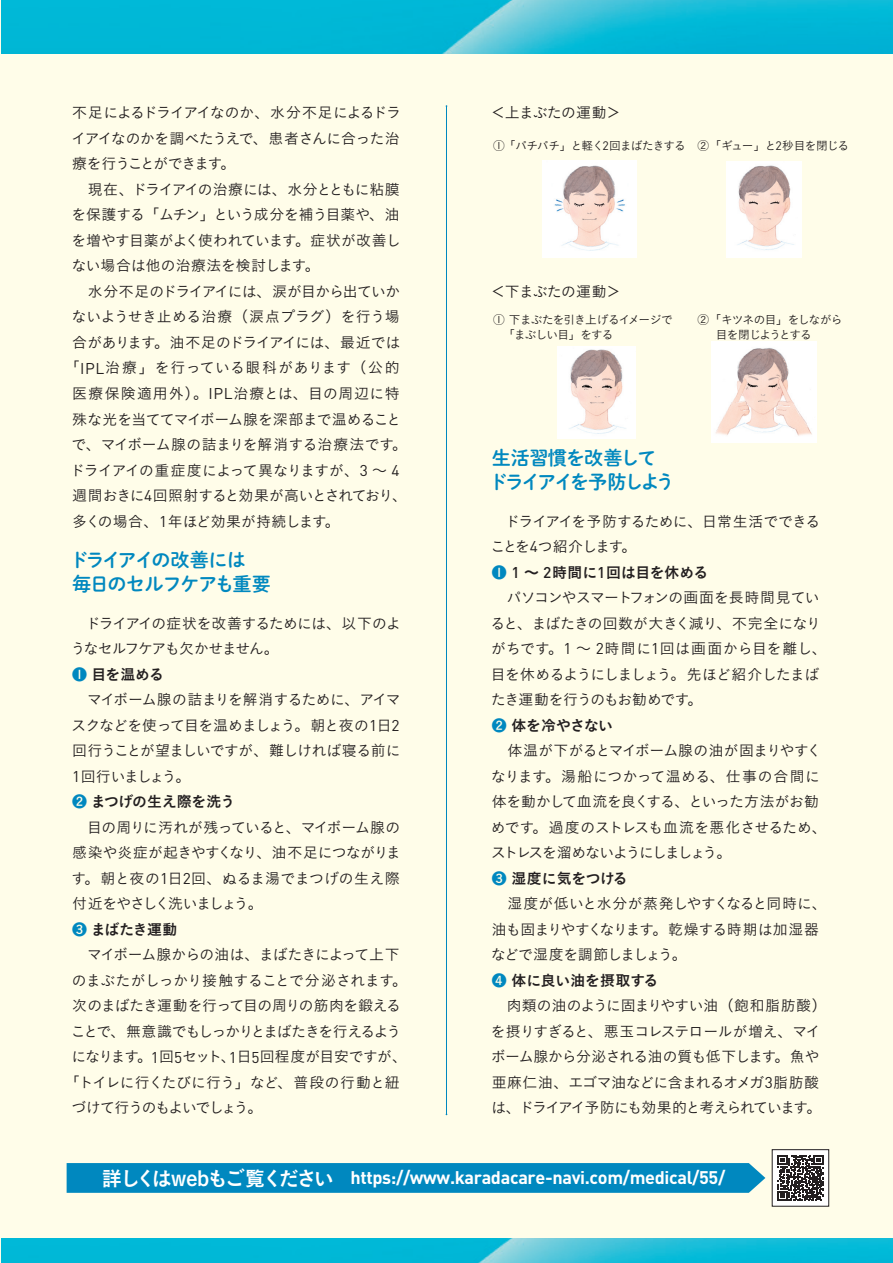
<style>
.page{position:relative;width:893px;height:1263px;background:#fffde9}
.page>*{position:absolute;margin:0;border:0;box-sizing:border-box;transform-origin:0 0}
.t1{font:20.25px "Koburina Go Std N W6";letter-spacing:-.12em;color:#fff}
.小見出し2{font:19.2px/24.5px "Shuei M Go Std B";letter-spacing:-.08em;color:#0088bf}
.小見出し2-2{font:19.2px/24.5px "Shuei M Go Std B";letter-spacing:-.105em;color:#0088bf}
.t2{font:700 18px "DIN Pro";letter-spacing:-.02em;color:#fff}
.本文{font:14.85px/25.5px "Koburina Go Std N W3";letter-spacing:-.04em;color:#231f20;text-align:justify}
.本文-2{font:14.85px/25.5px "Koburina Go Std N W3";letter-spacing:-.075em;color:#231f20}
.本文-3{font:14.85px/25.5px "Koburina Go Std N W3";letter-spacing:-.065em;color:#231f20}
.本文-4{font:14.85px "Koburina Go Std N W6";letter-spacing:-.01em;color:#231f20}
.本文-5{font:14.85px "Koburina Go Std N W3";letter-spacing:-.1em;color:#231f20}
.本文-6{font:14.85px "Koburina Go Std N W3";letter-spacing:.04em;color:#231f20}
.本文-7{font:14.85px "Koburina Go Std N W3";letter-spacing:.06em;color:#231f20}
.本文-8{font:14.85px "Koburina Go Std N W3";letter-spacing:-.01em;color:#231f20}
.本文-9{font:14.85px "Koburina Go Std N W3";letter-spacing:-.015em;color:#231f20}
.本文-10{font:14.85px "Koburina Go Std N W3";letter-spacing:-.005em;color:#231f20}
.本文-11{font:14.85px "Koburina Go Std N W3";letter-spacing:-.095em;color:#231f20}
.本文-12{font:14.85px "Koburina Go Std N W6";letter-spacing:-.03em;color:#231f20}
.本文-13{font:11.7px "Koburina Go Std N W3";letter-spacing:-.075em;color:#231f20}
.s1{font-family:"DIN Pro";font-size:15.45px}
.s2{color:#0088bf}
.s3{font-family:"DIN Pro";font-size:12.15px}
.s4{font-family:"DIN Pro";font-weight:500;font-size:15.45px}
</style>
<div class="page">
<img style="left:1px;top:0;width:892px;height:53px">
<img style="left:1px;top:1238px;width:892px;height:25px">
<hr style="left:446px;top:106px;width:1px;height:1008px;background:#0088bf">
<div style="left:772px;top:1150px;width:57px;height:56px;background:#fff"></div>
<svg style="left:778px;top:1155px;width:45px;height:46px"></svg>
<div style="left:772px;top:1149px;width:57px;height:58px;border:1px solid #231f20"></div>
<svg style="left:67px;top:1163px;width:698px;height:30px;background:#048abf"></svg>
<img style="left:543px;top:161px;width:94px;height:96px">
<img style="left:727px;top:161px;width:75px;height:96px">
<img style="left:557px;top:346px;width:78px;height:92px">
<img style="left:711px;top:342px;width:106px;height:101px">
<p class="本文" style="left:72px;top:100px;width:331px">不足によるドライアイなのか、水分不足によるドライアイなのかを調べたうえで、患者さんに合った治療を行うことができます。</p>
<p class="本文" style="left:71px;top:176px;width:331px">　現在、ドライアイの治療には、水分とともに粘膜を保護する「ムチン」という成分を補う目薬や、油を増やす目薬がよく使われています。症状が改善しない場合は他の治療法を検討します。</p>
<p class="本文-3" style="left:72px;top:278px;width:329px">　水分不足のドライアイには、涙が目から出ていか</p>
<p class="本文-9" style="left:72px;top:306px;width:329px">ないようせき止める治療（涙点プラグ）を行う場</p>
<p class="本文-3" style="left:72px;top:329px;width:329px">合があります。油不足のドライアイには、最近では</p>
<p class="本文-6" style="left:65px;top:357px;width:336px">「<span class="s1">IPL</span>治療」を行っている眼科があります（公的</p>
<p class="本文-7" style="left:72px;top:382px;width:329px">医療保険適用外）。<span class="s1">IPL</span>治療とは、目の周辺に特</p>
<p class="本文" style="left:72px;top:406px;width:331px">殊な光を当ててマイボーム腺を深部まで温めること</p>
<p class="本文-8" style="left:72px;top:433px;width:337px">で、マイボーム腺の詰まりを解消する治療法です。</p>
<p class="本文" style="left:70px;top:457px;width:331px">ドライアイの重症度によって異なりますが、<span class="s1">3</span> ～ <span class="s1">4</span></p>
<p class="本文-2" style="left:72px;top:482px;width:336px">週間おきに<span class="s1">4</span>回照射すると効果が高いとされており、</p>
<p class="本文-10" style="left:72px;top:510px;width:269px">多くの場合、<span class="s1">1</span>年ほど効果が持続します。</p>
<p class="小見出し2" style="left:69px;top:547px;width:203px">ドライアイの改善には<br>毎日のセルフケアも重要</p>
<p class="本文-2" style="left:71px;top:610px;width:332px">　ドライアイの症状を改善するためには、以下のようなセルフケアも欠かせません。</p>
<p class="本文-4" style="left:72px;top:663px;width:93px"><span class="s2">❶</span> 目を温める</p>
<p class="本文" style="left:72px;top:687px;width:331px">　マイボーム腺の詰まりを解消するために、アイマスクなどを使って目を温めましょう。朝と夜の<span class="s1">1</span>日<span class="s1">2</span>回行うことが望ましいですが、難しければ寝る前に<span class="s1">1</span>回行いましょう。</p>
<p class="本文-4" style="left:72px;top:790px;width:165px"><span class="s2">❷</span> まつげの生え際を洗う</p>
<p class="本文" style="left:72px;top:814px;width:331px">　目の周りに汚れが残っていると、マイボーム腺の感染や炎症が起きやすくなり、油不足につながります。朝と夜の<span class="s1">1</span>日<span class="s1">2</span>回、ぬるま湯でまつげの生え際付近をやさしく洗いましょう。</p>
<p class="本文-4" style="left:72px;top:918px;width:107px"><span class="s2">❸</span> まばたき運動</p>
<p class="本文-2" style="left:72px;top:942px;width:329px">　マイボーム腺からの油は、まばたきによって上下</p>
<p class="本文" style="left:72px;top:967px;width:337px">のまぶたがしっかり接触することで分泌されます。</p>
<p class="本文" style="left:72px;top:993px;width:330px">次のまばたき運動を行って目の周りの筋肉を鍛える</p>
<p class="本文-5" style="left:71px;top:1020px;width:332px">ことで、無意識でもしっかりとまばたきを行えるよう</p>
<p class="本文" style="left:72px;top:1044px;width:337px">になります。<span class="s1">1</span>回<span class="s1">5</span>セット、<span class="s1">1</span>日<span class="s1">5</span>回程度が目安ですが、</p>
<p class="本文" style="left:65px;top:1069px;width:336px">「トイレに行くたびに行う」など、普段の行動と紐</p>
<p class="本文-11" style="left:72px;top:1097px;width:192px">づけて行うのもよいでしょう。</p>
<p class="本文" style="left:491px;top:100px;width:131px">＜上まぶたの運動＞</p>
<p class="本文-13" style="left:493px;top:137px;width:194px">①「パチパチ」と軽く<span class="s3">2</span>回まばたきする</p>
<p class="本文-13" style="left:697px;top:137px;width:153px">②「ギュー」と<span class="s3">2</span>秒目を閉じる</p>
<p class="本文" style="left:491px;top:278px;width:131px">＜下まぶたの運動＞</p>
<p class="本文-13" style="left:493px;top:311px;width:181px">① 下まぶたを引き上げるイメージで</p>
<p class="本文-13" style="left:503px;top:326px;width:112px">「まぶしい目」をする</p>
<p class="本文-13" style="left:697px;top:311px;width:147px">②「キツネの目」をしながら</p>
<p class="本文-13" style="left:716px;top:326px;width:97px">目を閉じようとする</p>
<p class="小見出し2-2" style="left:489px;top:445px;width:188px">生活習慣を改善してドライアイを予防しよう</p>
<p class="本文-3" style="left:490px;top:508px;width:331px">　ドライアイを予防するために、日常生活でできることを<span class="s1">4</span>つ紹介します。</p>
<p class="本文-4" style="left:492px;top:561px;width:218px"><span class="s2">❶</span> <span class="s4">1</span> ～ <span class="s4">2</span>時間に<span class="s4">1</span>回は目を休める</p>
<p class="本文" style="left:491px;top:585px;width:337px;text-align:left">　パソコンやスマートフォンの画面を長時間見ていると、まばたきの回数が大きく減り、不完全になりがちです。<span class="s1">1</span> ～ <span class="s1">2</span>時間に<span class="s1">1</span>回は画面から目を離し、目を休めるようにしましょう。先ほど紹介したまばたき運動を行うのもお勧めです。</p>
<p class="本文-12" style="left:492px;top:714px;width:123px"><span class="s2">❷</span> 体を冷やさない</p>
<p class="本文" style="left:491px;top:738px;width:337px;text-align:left">　体温が下がるとマイボーム腺の油が固まりやすくなります。湯船につかって温める、仕事の合間に体を動かして血流を良くする、といった方法がお勧めです。過度のストレスも血流を悪化させるため、ストレスを溜めないようにしましょう。</p>
<p class="本文-4" style="left:492px;top:867px;width:138px"><span class="s2">❸</span> 湿度に気をつける</p>
<p class="本文" style="left:491px;top:891px;width:337px;text-align:left">　湿度が低いと水分が蒸発しやすくなると同時に、油も固まりやすくなります。乾燥する時期は加湿器などで湿度を調節しましょう。</p>
<p class="本文-4" style="left:492px;top:969px;width:168px"><span class="s2">❹</span> 体に良い油を摂取する</p>
<p class="本文" style="left:491px;top:993px;width:337px;text-align:left">　肉類の油のように固まりやすい油（飽和脂肪酸）を摂りすぎると、悪玉コレステロールが増え、マイボーム腺から分泌される油の質も低下します。魚や亜麻仁油、エゴマ油などに含まれるオメガ<span class="s1">3</span>脂肪酸は、ドライアイ予防にも効果的と考えられています。</p>
<p class="t1" style="left:102px;top:1162px;width:234px">詳しくはwebもご覧ください</p>
<p class="t2" style="left:350px;top:1165px;width:376px">https://www.karadacare-navi.com/medical/55/</p>
</div>
